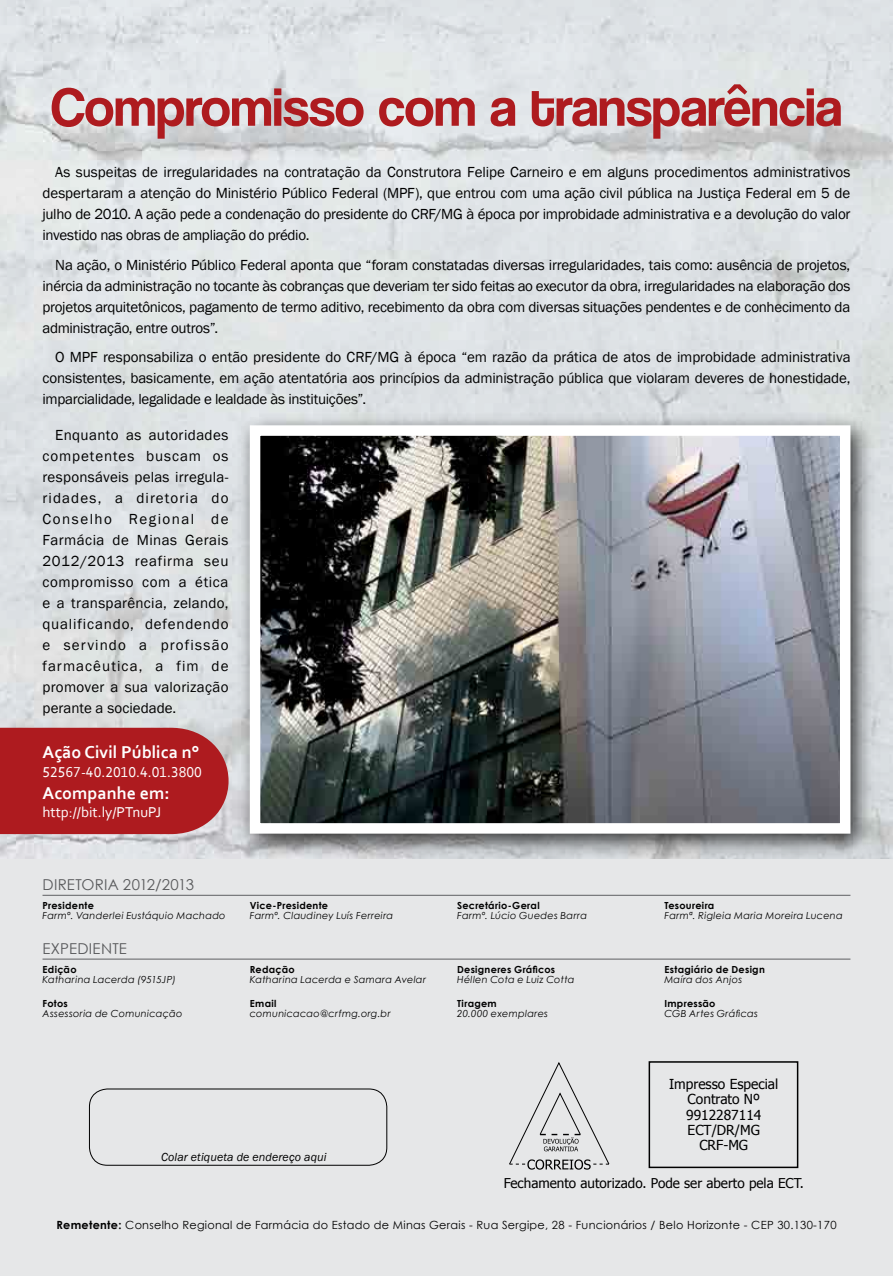
<style>
.page{position:relative;width:893px;height:1276px;background:#fff}
.page>*{position:absolute;margin:0;border:0;box-sizing:border-box;transform-origin:0 0}
.t1{font:55.5px "Coolvetica Rg";color:#ae1b1f}
.t2{font:700 18px "Corbel";color:#fff}
.t3{font:15px/21px "Franklin Gothic";letter-spacing:-.02em;color:#000;text-align:justify}
.t4{font:15px "Corbel";color:#fff}
.t5{font:15px "Century Gothic";letter-spacing:.015em;color:#58595b}
.t6{font:13.8px/15.3px "Tahoma";color:#000;text-align:center}
.t7{font:13.5px "Tahoma";color:#000}
.t8{font:italic 12px "Franklin Gothic";letter-spacing:.01em;color:#000}
.t9{font:11.25px "Century Gothic";letter-spacing:.025em;color:#000}
.t10{font:italic 9.75px "Century Gothic";letter-spacing:.025em;color:#000}
.t11{font:700 9.75px "Century Gothic";letter-spacing:.03em;color:#000}
.s1{font-weight:700}
</style>
<div class="page">
<img style="left:0;top:0;width:893px;height:859px">
<div style="left:0;top:859px;width:893px;height:417px;background:#e6e7e8"></div>
<div style="left:89px;top:1089px;width:298px;height:76px;border:1px solid #000;border-radius:18px"></div>
<svg style="left:509px;top:1062px;width:101px;height:107px"></svg>
<div style="left:649px;top:1061px;width:149px;height:107px;border:2px solid #000"></div>
<div style="left:237px;top:413px;width:638px;height:445px;background:#000;opacity:.75"></div>
<img style="left:261px;top:436px;width:578px;height:386px">
<div style="left:250px;top:425px;width:600px;height:408px;border:10px solid #fff"></div>
<hr style="left:43px;top:894px;width:807px;height:2px;background:#6d6e71">
<hr style="left:43px;top:958px;width:807px;height:1px;background:#6d6e71">
<div style="left:0;top:728px;width:229px;height:106px;background:#ae1b1f"></div>
<h1 class="t1" style="left:51px;top:75px;width:793px">Compromisso com a transparência</h1>
<p class="t3" style="left:43px;top:162px;width:810px;text-indent:13px">As suspeitas de irregularidades na contratação da Construtora Felipe Carneiro e em alguns procedimentos administrativos despertaram a atenção do Ministério Público Federal (MPF), que entrou com uma ação civil pública na Justiça Federal em 5 de julho de 2010. A ação pede a condenação do presidente do CRF/MG à época por improbidade administrativa e a devolução do valor investido nas obras de ampliação do prédio.</p>
<p class="t3" style="left:43px;top:254px;width:809px;text-indent:13px">Na ação, o Ministério Público Federal aponta que “foram constatadas diversas irregularidades, tais como: ausência de projetos, inércia da administração no tocante às cobranças que deveriam ter sido feitas ao executor da obra, irregularidades na elaboração dos projetos arquitetônicos, pagamento de termo aditivo, recebimento da obra com diversas situações pendentes e de conhecimento da administração, entre outros”.</p>
<p class="t3" style="left:43px;top:347px;width:810px;text-indent:13px">O MPF responsabiliza o então presidente do CRF/MG à época “em razão da prática de atos de improbidade administrativa consistentes, basicamente, em ação atentatória aos princípios da administração pública que violaram deveres de honestidade, imparcialidade, legalidade e lealdade às instituições”.</p>
<p class="t3" style="left:43px;top:425px;width:188px;text-indent:13px">Enquanto as autoridades competentes buscam os responsáveis pelas irregula&shy;ridades, a diretoria do Conselho Regional de Farmácia de Minas Gerais 2012/2013 reafirma seu compromisso com a ética e a transparência, zelando, qualificando, defendendo e servindo a profissão farmacêutica, a fim de promover a sua valorização perante a sociedade.</p>
<p class="t2" style="left:43px;top:741px;width:158px">Ação Civil Pública n°</p>
<p class="t4" style="left:43px;top:762px;width:161px">52567-40.2010.4.01.3800</p>
<p class="t2" style="left:43px;top:781px;width:129px">Acompanhe em:</p>
<p class="t4" style="left:43px;top:802px;width:120px">http://bit.ly/PTnuPJ</p>
<p class="t5" style="left:43px;top:874px;width:153px">DIRETORIA 2012/2013</p>
<p class="t11" style="left:43px;top:898px;width:53px">Presidente</p>
<p class="t10" style="left:43px;top:908px;width:185px">Farmº. Vanderlei Eustáquio Machado</p>
<p class="t5" style="left:43px;top:938px;width:86px">EXPEDIENTE</p>
<p class="t11" style="left:43px;top:961px;width:36px">Edição</p>
<p class="t10" style="left:43px;top:972px;width:135px">Katharina Lacerda (9515JP)</p>
<p class="t11" style="left:43px;top:995px;width:27px">Fotos</p>
<p class="t10" style="left:43px;top:1006px;width:142px">Assessoria de Comunicação</p>
<p class="t11" style="left:250px;top:898px;width:80px">Vice-Presidente</p>
<p class="t10" style="left:250px;top:908px;width:145px">Farmº. Claudiney Luís Ferreira</p>
<p class="t11" style="left:250px;top:961px;width:46px">Redação</p>
<p class="t10" style="left:250px;top:972px;width:178px">Katharina Lacerda e Samara Avelar</p>
<p class="t11" style="left:250px;top:995px;width:28px">Email</p>
<p class="t10" style="left:250px;top:1006px;width:142px">comunicacao@crfmg.org.br</p>
<p class="t11" style="left:457px;top:898px;width:84px">Secretário-Geral</p>
<p class="t10" style="left:457px;top:908px;width:131px">Farmº. Lúcio Guedes Barra</p>
<p class="t11" style="left:457px;top:961px;width:100px">Designeres Gráficos</p>
<p class="t10" style="left:457px;top:972px;width:119px">Héllen Cota e Luiz Cotta</p>
<p class="t11" style="left:457px;top:995px;width:41px">Tiragem</p>
<p class="t10" style="left:457px;top:1006px;width:92px">20.000 exemplares</p>
<p class="t11" style="left:664px;top:898px;width:51px">Tesoureira</p>
<p class="t10" style="left:664px;top:908px;width:180px">Farmª. Rigleia Maria Moreira Lucena</p>
<p class="t11" style="left:664px;top:961px;width:102px">Estagiário de Design</p>
<p class="t10" style="left:664px;top:972px;width:79px">Maíra dos Anjos</p>
<p class="t11" style="left:664px;top:995px;width:53px">Impressão</p>
<p class="t10" style="left:664px;top:1006px;width:95px">CGB Artes Gráficas</p>
<p class="t6" style="left:669px;top:1075px;width:111px">Impresso Especial<br>Contrato Nº<br>9912287114<br>ECT/DR/MG<br>CRF-MG</p>
<p class="t7" style="left:504px;top:1173px;width:302px">Fechamento autorizado. Pode ser aberto pela ECT.</p>
<p class="t9" style="left:56px;top:1217px;width:782px"><span class="s1">Remetente:</span> Conselho Regional de Farmácia do Estado de Minas Gerais - Rua Sergipe, 28 - Funcionários / Belo Horizonte - CEP 30.130-170</p>
<p class="t8" style="left:161px;top:1149px;width:167px">Colar etiqueta de endereço aqui</p>
</div>
